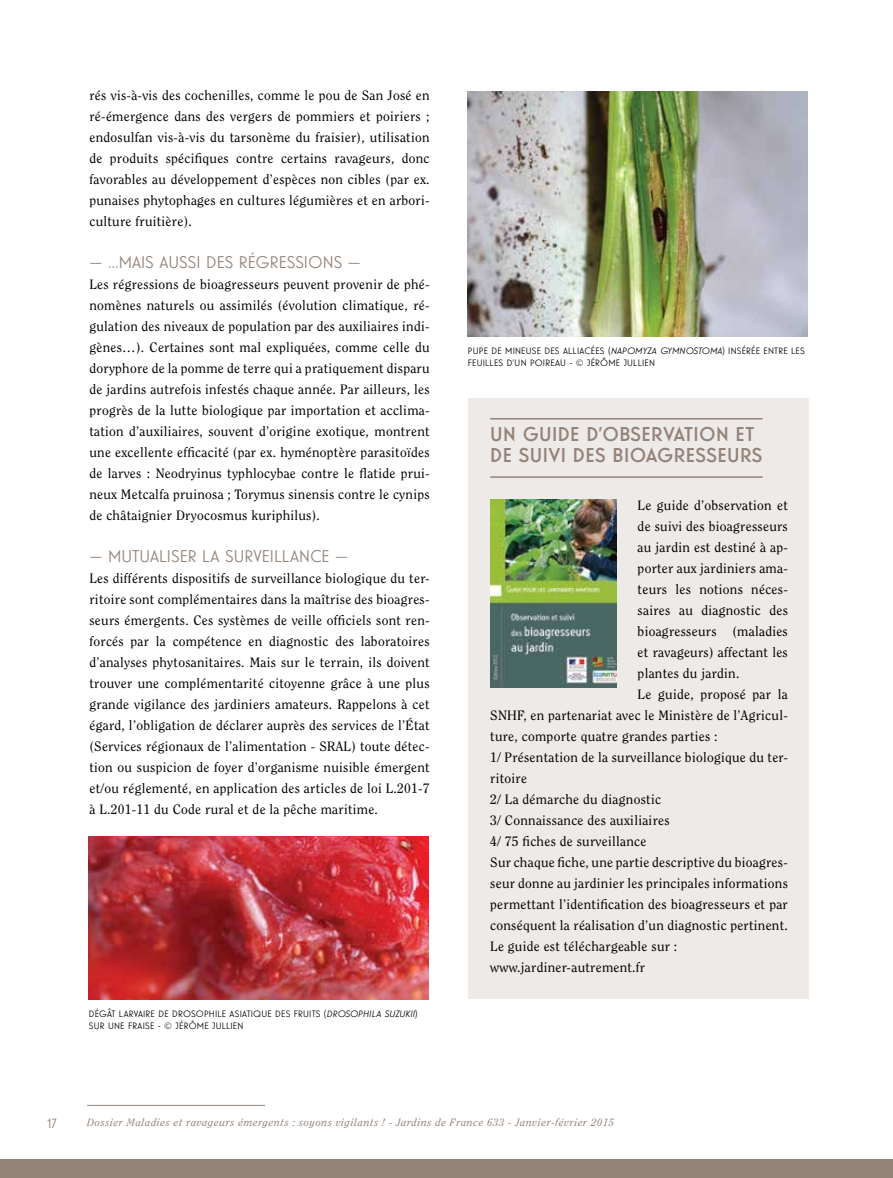
<style>
.page{position:relative;width:893px;height:1178px;background:#fff}
.page>*{position:absolute;margin:0;border:0;box-sizing:border-box;transform-origin:0 0}
.t1{font:500 19.5px/21px "Guildford Pro";letter-spacing:.02em;color:#938379}
.t2{font:16.5px "Guildford Pro";color:#938379}
.t3{font:13.5px/21px "Clearface";letter-spacing:.02em;color:#000;text-align:justify}
.t4{font:13.5px "Guildford Pro";color:#938379}
.t5{font:italic 10.5px "Clearface";letter-spacing:.06em;color:#938379}
.t6{font:9px/12px "Guildford Pro";letter-spacing:.02em;color:#000}
.s1{font-style:italic}
</style>
<div class="page">
<hr style="left:87px;top:1105px;width:178px;height:1px;background:#938379">
<div style="left:0;top:1160px;width:892px;height:18px;background:#938379"></div>
<img style="left:467px;top:91px;width:340px;height:245px">
<img style="left:88px;top:837px;width:340px;height:162px">
<div style="left:468px;top:399px;width:340px;height:600px;background:#edeae8"></div>
<hr style="left:490px;top:418px;width:273px;height:1px;background:#938379">
<hr style="left:490px;top:476px;width:273px;height:2px;background:#938379">
<img style="left:490px;top:499px;width:126px;height:188px">
<p class="t3" style="left:89px;top:84px;width:342px">rés vis-à-vis des cochenilles, comme le pou de San José en ré-émergence dans des vergers de pommiers et poiriers ; endosulfan vis-à-vis du tarsonème du fraisier), utilisation de produits spécifiques contre certains ravageurs, donc favorables au développement d’espèces non cibles (par ex. punaises phytophages en cultures légumières et en arbori&shy;culture fruitière).</p>
<p class="t2" style="left:89px;top:251px;width:273px">— …MAIS AUSSI DES RÉGRESSIONS —</p>
<p class="t3" style="left:89px;top:273px;width:342px">Les régressions de bioagresseurs peuvent provenir de phé&shy;nomènes naturels ou assimilés (évolution climatique, ré&shy;gulation des niveaux de population par des auxiliaires indi&shy;gènes…). Certaines sont mal expliquées, comme celle du doryphore de la pomme de terre qui a pratiquement disparu de jardins autrefois infestés chaque année. Par ailleurs, les progrès de la lutte biologique par importation et acclima&shy;tation d’auxiliaires, souvent d’origine exotique, montrent une excellente efficacité (par ex. hyménoptère parasitoïdes de larves : Neodryinus typhlocybae contre le flatide prui&shy;neux Metcalfa pruinosa ; Torymus sinensis contre le cynips de châtaignier Dryocosmus kuriphilus).</p>
<p class="t2" style="left:89px;top:545px;width:260px">— MUTUALISER LA SURVEILLANCE —</p>
<p class="t3" style="left:89px;top:567px;width:342px">Les différents dispositifs de surveillance biologique du ter&shy;ritoire sont complémentaires dans la maîtrise des bioagres&shy;seurs émergents. Ces systèmes de veille officiels sont ren&shy;forcés par la compétence en diagnostic des laboratoires d’analyses phytosanitaires. Mais sur le terrain, ils doivent trouver une complémentarité citoyenne grâce à une plus grande vigilance des jardiniers amateurs. Rappelons à cet égard, l’obligation de déclarer auprès des services de l’État (Services régionaux de l’alimentation - SRAL) toute détec&shy;tion ou suspicion de foyer d’organisme nuisible émergent et/ou réglementé, en application des articles de loi L.201-7 à L.201-11 du Code rural et de la pêche maritime.</p>
<p class="t6" style="left:89px;top:1008px;width:330px">DÉGÂT LARVAIRE DE DROSOPHILE ASIATIQUE DES FRUITS (<span class="s1">DROSOPHILA SUZUKII</span>)<br>SUR UNE FRAISE - © JÉRÔME JULLIEN</p>
<p class="t6" style="left:468px;top:345px;width:338px">PUPE DE MINEUSE DES ALLIACÉES (<span class="s1">NAPOMYZA GYMNOSTOMA</span>) INSÉRÉE ENTRE LES<br>FEUILLES D’UN POIREAU - © JÉRÔME JULLIEN</p>
<h1 class="t1" style="left:490px;top:424px;width:274px">UN GUIDE D’OBSERVATION ET<br>DE SUIVI DES BIOAGRESSEURS</h1>
<p class="t3" style="left:638px;top:495px;width:152px">Le guide d’observation et</p>
<p class="t3" style="left:638px;top:516px;width:152px">de suivi des bioagresseurs</p>
<p class="t3" style="left:638px;top:537px;width:152px">au jardin est destiné à ap-</p>
<p class="t3" style="left:638px;top:558px;width:152px">porter aux jardiniers ama-</p>
<p class="t3" style="left:638px;top:579px;width:152px">teurs les notions néces-</p>
<p class="t3" style="left:638px;top:600px;width:152px">saires au diagnostic des</p>
<p class="t3" style="left:638px;top:621px;width:152px">bioagresseurs (maladies</p>
<p class="t3" style="left:638px;top:642px;width:152px">et ravageurs) affectant les</p>
<p class="t3" style="left:638px;top:663px;width:103px">plantes du jardin.</p>
<p class="t3" style="left:638px;top:684px;width:152px">Le guide, proposé par la</p>
<p class="t3" style="left:490px;top:705px;width:299px">SNHF, en partenariat avec le Ministère de l’Agricul-</p>
<p class="t3" style="left:490px;top:726px;width:229px">ture, comporte quatre grandes parties :</p>
<p class="t3" style="left:490px;top:747px;width:299px">1/ Présentation de la surveillance biologique du ter-</p>
<p class="t3" style="left:490px;top:768px;width:38px">ritoire</p>
<p class="t3" style="left:490px;top:789px;width:172px">2/ La démarche du diagnostic</p>
<p class="t3" style="left:490px;top:810px;width:181px">3/ Connaissance des auxiliaires</p>
<p class="t3" style="left:490px;top:831px;width:158px">4/ 75 fiches de surveillance</p>
<p class="t3" style="left:490px;top:852px;width:299px">Sur chaque fiche, une partie descriptive du bioagres-</p>
<p class="t3" style="left:490px;top:873px;width:299px">seur donne au jardinier les principales informations</p>
<p class="t3" style="left:490px;top:894px;width:299px">permettant l’identification des bioagresseurs et par</p>
<p class="t3" style="left:490px;top:915px;width:299px">conséquent la réalisation d’un diagnostic pertinent.</p>
<p class="t3" style="left:490px;top:936px;width:189px">Le guide est téléchargeable sur :</p>
<p class="t3" style="left:490px;top:957px;width:156px">www.jardiner-autrement.fr</p>
<p class="t4" style="left:48px;top:1114px;width:10px">17</p>
<p class="t5" style="left:87px;top:1116px;width:528px">Dossier Maladies et ravageurs émergents : soyons vigilants ! - Jardins de France 633 - Janvier-février 2015</p>
</div>
